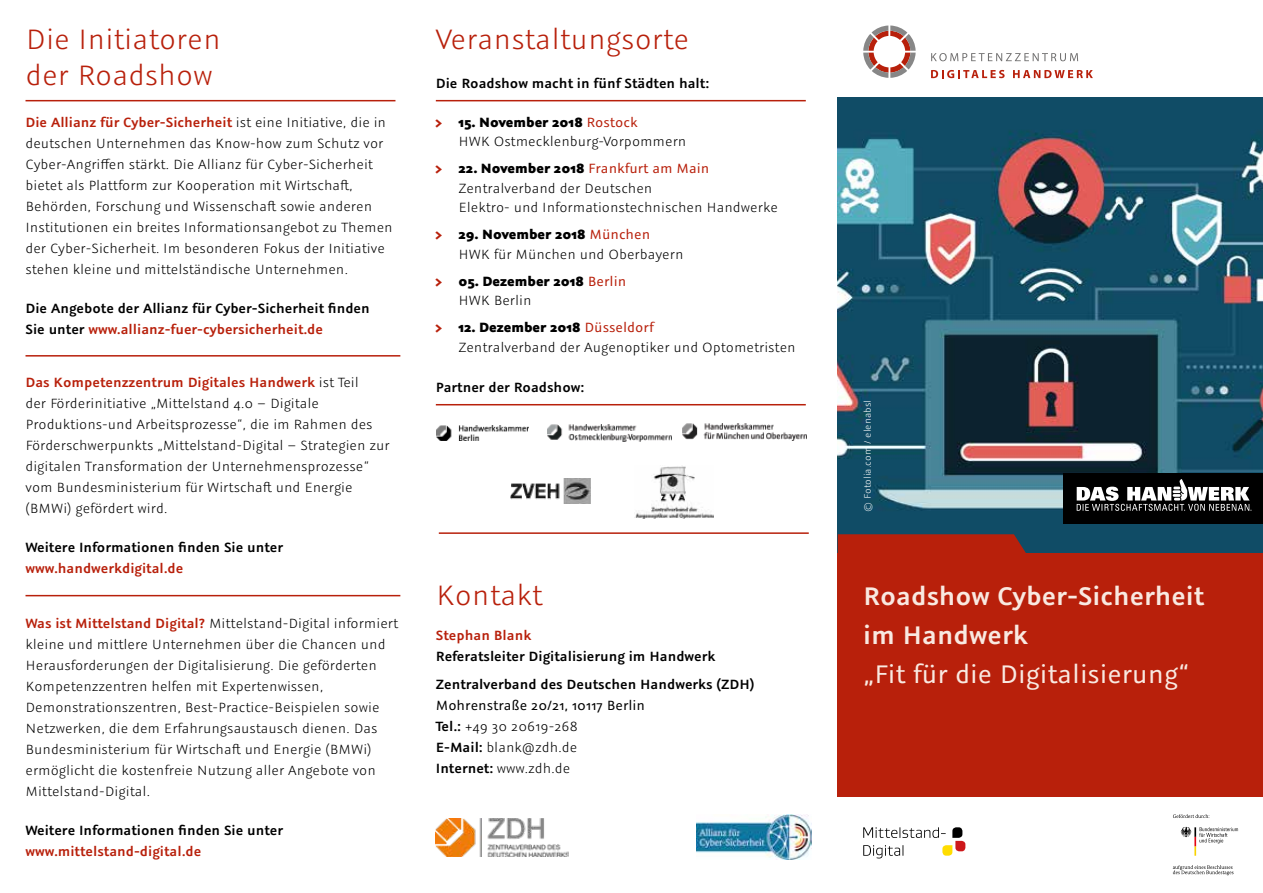
<style>
.page{position:relative;width:1263px;height:893px;background:#fff}
.page>*{position:absolute;margin:0;border:0;box-sizing:border-box;transform-origin:0 0}
.t1{font:300 31.5px/36px "Graublau Sans";color:#b8200b}
.t2{font:600 28.5px/39px "Graublau Sans";color:#f9e9e1}
.t3{font:28.5px "Graublau Sans";color:#f9e9e1}
.t4{font:300 15px/21px "Graublau Sans";color:#000}
.t5{font:600 15px/28.5px "Graublau Sans";color:#000}
.t6{font:600 15px "Graublau Sans";color:#b8200b}
.t7{font:700 15px/19.5px "Graublau Sans";color:#000}
.t8{font:300 10.5px "Graublau Sans";color:#fff}
.s1{font-weight:600;color:#b8200b}
.s2{color:#b8200b}
.s3{font-weight:700;color:#b8200b}
.s4{font-weight:700}
.s5{font-weight:400;color:#b8200b}
.s6{font-weight:300}
.s7{font-weight:400}
.s8{font-weight:600}
</style>
<div class="page">
<img style="left:838px;top:98px;width:425px;height:456px">
<div style="left:838px;top:554px;width:425px;height:243px;background:#b8200b"></div>
<svg style="left:838px;top:534px;width:189px;height:20px;background:#af220f"></svg>
<svg style="left:1180px;top:827px;width:58px;height:29px"></svg>
<svg style="left:1173px;top:814px;width:37px;height:4px"></svg>
<svg style="left:1173px;top:865px;width:60px;height:10px"></svg>
<svg style="left:863px;top:827px;width:102px;height:31px"></svg>
<svg style="left:931px;top:53px;width:147px;height:8px"></svg>
<svg style="left:931px;top:70px;width:73px;height:8px"></svg>
<svg style="left:1013px;top:70px;width:80px;height:8px"></svg>
<svg style="left:863px;top:26px;width:53px;height:52px"></svg>
<img style="left:436px;top:818px;width:132px;height:38px">
<hr style="left:436px;top:100px;width:370px;height:1px;background:#b8200b">
<hr style="left:26px;top:355px;width:374px;height:2px;background:#b8200b">
<div style="left:1063px;top:473px;width:200px;height:51px;background:#000"></div>
<svg style="left:1077px;top:479px;width:174px;height:32px"></svg>
<img style="left:436px;top:425px;width:92px;height:16px">
<img style="left:547px;top:424px;width:124px;height:17px">
<img style="left:683px;top:424px;width:124px;height:17px">
<img style="left:634px;top:466px;width:79px;height:52px">
<hr style="left:26px;top:100px;width:369px;height:1px;background:#b8200b">
<hr style="left:26px;top:595px;width:374px;height:1px;background:#b8200b">
<hr style="left:436px;top:404px;width:370px;height:1px;background:#b8200b">
<hr style="left:439px;top:532px;width:370px;height:2px;background:#b8200b">
<img style="left:510px;top:479px;width:81px;height:24px">
<img style="left:696px;top:815px;width:115px;height:44px">
<h1 class="t1" style="left:26px;top:20px;width:197px">Die Initiatoren der Roadshow</h1>
<p class="t4" style="left:26px;top:111px;width:369px"><span class="s1">Die Allianz für Cyber-Sicherheit</span> ist eine Initiative, die in deutschen Unternehmen das Know-how zum Schutz vor Cyber-Angriffen stärkt. Die Allianz für Cyber-Sicherheit bietet als Plattform zur Kooperation mit Wirtschaft, Behörden, Forschung und Wissenschaft sowie anderen Institutionen ein breites Informationsangebot zu Themen der Cyber-Sicherheit. Im besonderen Fokus der Initiative stehen kleine und mittelständische Unternehmen.</p>
<p class="t5" style="left:26px;top:297px;width:346px;line-height:21px">Die Angebote der Allianz für Cyber-Sicherheit finden<br>Sie unter <span class="s2">www.allianz-fuer-cybersicherheit.de</span></p>
<p class="t4" style="left:26px;top:372px;width:366px"><span class="s1">Das Kompetenzzentrum Digitales Handwerk</span> ist Teil<br>der Förderinitiative „Mittelstand 4.0 – Digitale Produktions-und Arbeitsprozesse“, die im Rahmen des Förderschwerpunkts „Mittelstand-Digital – Strategien zur digitalen Transformation der Unternehmensprozesse“ vom Bundesministerium für Wirtschaft und Energie (BMWi) gefördert wird.</p>
<p class="t5" style="left:26px;top:533px;width:259px">Weitere Informationen finden Sie unter</p>
<p class="t6" style="left:26px;top:559px;width:159px">www.handwerkdigital.de</p>
<p class="t4" style="left:26px;top:612px;width:374px"><span class="s1">Was ist Mittelstand Digital?</span> Mittelstand-Digital informiert kleine und mittlere Unternehmen über die Chancen und Herausforderungen der Digitalisierung. Die geförderten Kompetenzzentren helfen mit Expertenwissen, Demonstrationszentren, Best-Practice-Beispielen sowie Netzwerken, die dem Erfahrungsaustausch dienen. Das Bundesministerium für Wirtschaft und Energie (BMWi) ermöglicht die kostenfreie Nutzung aller Angebote von Mittelstand-Digital.</p>
<p class="t5" style="left:26px;top:815px;width:259px">Weitere Informationen finden Sie unter</p>
<p class="t6" style="left:26px;top:842px;width:177px">www.mittelstand-digital.de</p>
<h1 class="t1" style="left:436px;top:20px;width:255px">Veranstaltungsorte</h1>
<p class="t5" style="left:436px;top:69px;width:275px">Die Roadshow macht in fünf Städten halt:</p>
<p class="t4" style="left:458px;top:112px;width:230px;line-height:19.5px;text-indent:-22px"><span class="s3">&gt;</span> <span class="s4">15. November 2018</span> <span class="s5">Rostock<br></span>HWK Ostmecklenburg-Vorpommern</p>
<p class="t4" style="left:458px;top:159px;width:321px;line-height:19.5px;text-indent:-22px"><span class="s3">&gt;</span> <span class="s4">22. November 2018</span> <span class="s5">Frankfurt am Main<br></span>Zentralverband der Deutschen<br>Elektro- und Informationstechnischen Handwerke</p>
<p class="t4" style="left:458px;top:225px;width:227px;line-height:19.5px;text-indent:-22px"><span class="s3">&gt;</span> <span class="s4">29. November 2018</span> <span class="s5">München<br></span>HWK für München und Oberbayern</p>
<p class="t7" style="left:458px;top:271px;width:169px;text-indent:-22px"><span class="s2">&gt;</span> 05. Dezember 2018 <span class="s5">Berlin<br></span><span class="s6">HWK Berlin</span></p>
<p class="t4" style="left:458px;top:318px;width:339px;line-height:19.5px;text-indent:-22px"><span class="s3">&gt;</span> <span class="s4">12. Dezember 2018</span> <span class="s5">Düsseldorf<br></span>Zentralverband der Augenoptiker und Optometristen</p>
<p class="t5" style="left:436px;top:373px;width:150px">Partner der Roadshow:</p>
<h1 class="t1" style="left:436px;top:576px;width:108px">Kontakt</h1>
<p class="t6" style="left:436px;top:626px;width:97px">Stephan Blank</p>
<p class="t5" style="left:436px;top:642px;width:320px">Referatsleiter Digitalisierung im Handwerk<br>Zentralverband des Deutschen Handwerks (ZDH)</p>
<p class="t4" style="left:436px;top:695px;width:211px"><span class="s7">Mohrenstraße 20/21, 10117 Berlin<br></span><span class="s8">Tel.:</span> +49 30 20619-268<br><span class="s8">E-Mail:</span> blank@zdh.de<br><span class="s8">Internet:</span> www.zdh.de</p>
<p class="t8" style="left:861px;top:511px;width:113px;rotate:-90deg">© Fotolia.com / elenabsl</p>
<h2 class="t2" style="left:863px;top:575px;width:342px">Roadshow Cyber-Sicherheit im Handwerk</h2>
<h2 class="t3" style="left:863px;top:656px;width:327px">„Fit für die Digitalisierung“</h2>
</div>
